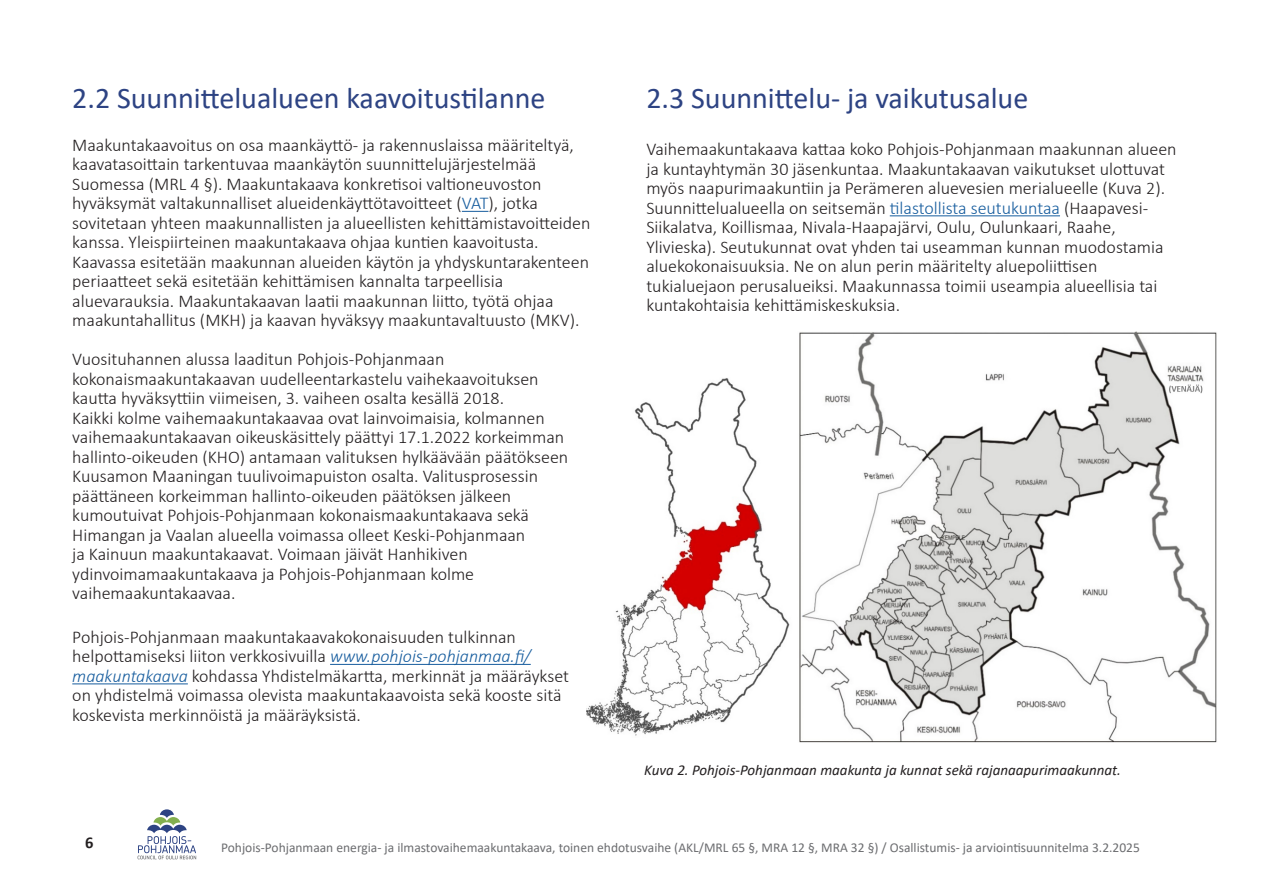
<style>
.page{position:relative;width:1263px;height:893px;background:#fff}
.page>*{position:absolute;margin:0;border:0;box-sizing:border-box;transform-origin:0 0}
.H3__väliotsikko{font:30px "Calibri";color:#2d4383}
.P__leipis{font:300 18px/19.5px "Calibri";color:#231f20}
.t1{font:700 16.5px "Calibri";color:#231f20}
.Kappaletyyli_3{font:italic 15px "Calibri";color:#231f20}
.t2{font:13.5px "Calibri";color:#6c6d70}
.s1{color:#175d9e}
.s2{font-style:italic;color:#175d9e}
</style>
<div class="page">
<svg style="left:138px;top:809px;width:58px;height:50px"></svg>
<svg style="left:462px;top:211px;width:26px;height:1px"></svg>
<hr style="left:330px;top:664px;width:201px;height:1px;background:#175d9e">
<hr style="left:72px;top:683px;width:116px;height:1px;background:#175d9e">
<hr style="left:890px;top:215px;width:170px;height:1px;background:#175d9e">
<img style="left:799px;top:331px;width:418px;height:412px">
<img style="left:587px;top:378px;width:203px;height:358px">
<p class="H3__väliotsikko" style="left:72px;top:77px;width:475px">2.2 Suunnittelualueen kaavoitustilanne</p>
<p class="P__leipis" style="left:72px;top:135px;width:520px">Maakuntakaavoitus on osa maankäyttö- ja rakennuslaissa määriteltyä, kaavatasoittain tarkentuvaa maankäytön suunnittelujärjestelmää Suomessa (MRL 4 §). Maakuntakaava konkretisoi valtioneuvoston hyväksymät valtakunnalliset alueidenkäyttötavoitteet (<span class="s1">VAT</span>), jotka sovitetaan yhteen maakunnallisten ja alueellisten kehittämistavoitteiden kanssa. Yleispiirteinen maakuntakaava ohjaa kuntien kaavoitusta.<br>Kaavassa esitetään maakunnan alueiden käytön ja yhdyskuntarakenteen periaatteet sekä esitetään kehittämisen kannalta tarpeellisia aluevarauksia. Maakuntakaavan laatii maakunnan liitto, työtä ohjaa maakuntahallitus (MKH) ja kaavan hyväksyy maakuntavaltuusto (MKV).</p>
<p class="P__leipis" style="left:72px;top:349px;width:498px">Vuosituhannen alussa laaditun Pohjois-Pohjanmaan kokonaismaakuntakaavan uudelleentarkastelu vaihekaavoituksen kautta hyväksyttiin viimeisen, 3. vaiheen osalta kesällä 2018.<br>Kaikki kolme vaihemaakuntakaavaa ovat lainvoimaisia, kolmannen vaihemaakuntakaavan oikeuskäsittely päättyi 17.1.2022 korkeimman hallinto-oikeuden (KHO) antamaan valituksen hylkäävään päätökseen Kuusamon Maaningan tuulivoimapuiston osalta. Valitusprosessin päättäneen korkeimman hallinto-oikeuden päätöksen jälkeen kumoutuivat Pohjois-Pohjanmaan kokonaismaakuntakaava sekä Himangan ja Vaalan alueella voimassa olleet Keski-Pohjanmaan<br>ja Kainuun maakuntakaavat. Voimaan jäivät Hanhikiven ydinvoimamaakuntakaava ja Pohjois-Pohjanmaan kolme vaihemaakuntakaavaa.</p>
<p class="P__leipis" style="left:72px;top:627px;width:498px">Pohjois-Pohjanmaan maakuntakaavakokonaisuuden tulkinnan helpottamiseksi liiton verkkosivuilla <span class="s2">www.pohjois-pohjanmaa.fi/ maakuntakaava</span> kohdassa Yhdistelmäkartta, merkinnät ja määräykset on yhdistelmä voimassa olevista maakuntakaavoista sekä kooste sitä koskevista merkinnöistä ja määräyksistä.</p>
<p class="H3__väliotsikko" style="left:646px;top:77px;width:383px">2.3 Suunnittelu- ja vaikutusalue</p>
<p class="P__leipis" style="left:646px;top:139px;width:532px">Vaihemaakuntakaava kattaa koko Pohjois-Pohjanmaan maakunnan alueen ja kuntayhtymän 30 jäsenkuntaa. Maakuntakaavan vaikutukset ulottuvat myös naapurimaakuntiin ja Perämeren aluevesien merialueelle (Kuva 2).<br>Suunnittelualueella on seitsemän <span class="s1">tilastollista seutukuntaa</span> (Haapavesi-Siikalatva, Koillismaa, Nivala-Haapajärvi, Oulu, Oulunkaari, Raahe, Ylivieska). Seutukunnat ovat yhden tai useamman kunnan muodostamia aluekokonaisuuksia. Ne on alun perin määritelty aluepoliittisen tukialuejaon perusalueiksi. Maakunnassa toimii useampia alueellisia tai kuntakohtaisia kehittämiskeskuksia.</p>
<p class="Kappaletyyli_3" style="left:644px;top:759px;width:478px">Kuva 2. Pohjois-Pohjanmaan maakunta ja kunnat sekä rajanaapurimaakunnat.</p>
<p class="t1" style="left:85px;top:831px;width:10px">6</p>
<p class="t2" style="left:221px;top:838px;width:920px">Pohjois-Pohjanmaan energia- ja ilmastovaihemaakuntakaava, toinen ehdotusvaihe (AKL/MRL 65 §, MRA 12 §, MRA 32 §) / Osallistumis- ja arviointisuunnitelma 3.2.2025</p>
</div>
